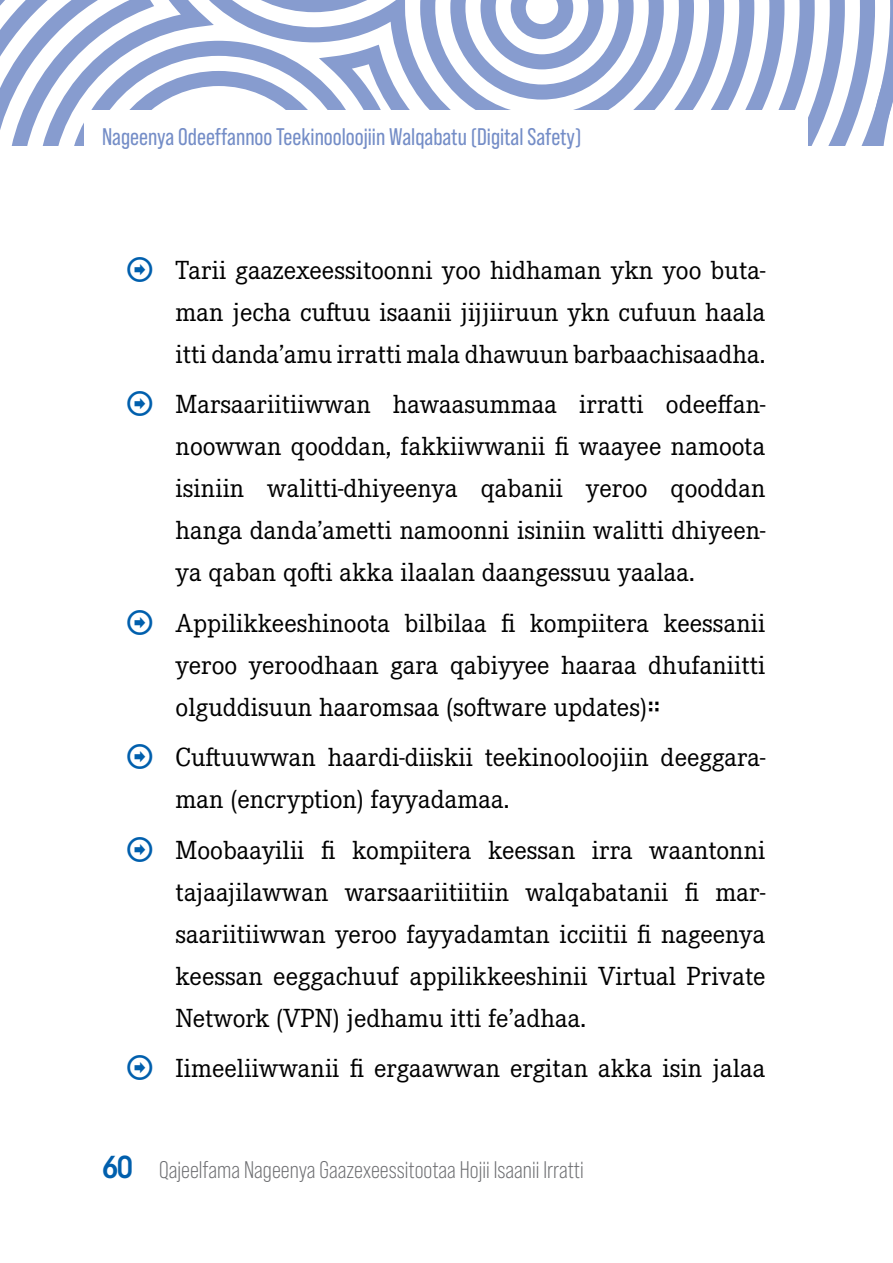
<style>
.page{position:relative;width:893px;height:1263px;background:#fff}
.page>*{position:absolute;margin:0;border:0;box-sizing:border-box;transform-origin:0 0}
.t1{font:27px/42px "Corporate E Pro";color:#000;text-align:justify}
.t2{font:24px "Bebas Neue Pro";color:#748dc7}
.t3{font:24px "Bebas Neue Pro";color:#6d6e71}
.s1{font-family:"Ebrima"}
.s2{font-family:"ITC Avant Garde Std";font-weight:600;font-stretch:condensed;font-size:30px;color:#005fad}
</style>
<div class="page">
<svg style="left:784px;top:0;width:31px;height:145px"></svg>
<svg style="left:0;top:0;width:784px;height:130px"></svg>
<svg style="left:6px;top:0;width:748px;height:145px"></svg>
<svg style="left:36px;top:0;width:688px;height:145px"></svg>
<svg style="left:664px;top:0;width:30px;height:110px"></svg>
<svg style="left:67px;top:0;width:597px;height:145px"></svg>
<svg style="left:817px;top:0;width:76px;height:145px"></svg>
<div style="left:85px;top:110px;width:723px;height:47px;background:#fff"></div>
<p class="t2" style="left:102px;top:124px;width:481px">Nageenya Odeeffannoo Teekinooloojiin Walqabatu (Digital Safety)</p>
<p class="t1" style="left:176px;top:248px;width:591px">Tarii gaazexeessitoonni yoo hidhaman ykn yoo buta&shy;man jecha cuftuu isaanii jijjiiruun ykn cufuun haala itti danda’amu irratti mala dhawuun barbaachisaadha.</p>
<p class="t1" style="left:176px;top:382px;width:591px">Marsaariitiiwwan hawaasummaa irratti odeeffan&shy;noowwan qooddan, fakkiiwwanii fi waayee namoota isiniin walitti-dhiyeenya qabanii yeroo qooddan hanga danda’ametti namoonni isiniin walitti dhiyeen&shy;ya qaban qofti akka ilaalan daangessuu yaalaa.</p>
<p class="t1" style="left:176px;top:600px;width:591px">Appilikkeeshinoota bilbilaa fi kompiitera keessanii yeroo yeroodhaan gara qabiyyee haaraa dhufaniitti olguddisuun haaromsaa (software updates)<span class="s1">።</span></p>
<p class="t1" style="left:176px;top:735px;width:591px">Cuftuuwwan haardi-diiskii teekinooloojiin deeggara&shy;man (encryption) fayyadamaa.</p>
<p class="t1" style="left:176px;top:827px;width:591px">Moobaayilii fi kompiitera keessan irra waantonni tajaajilawwan warsaariitiitiin walqabatanii fi mar&shy;saariitiiwwan yeroo fayyadamtan icciitii fi nageenya keessan eeggachuuf appilikkeeshinii Virtual Private Network (VPN) jedhamu itti fe’adhaa.</p>
<p class="t1" style="left:176px;top:1046px;width:591px">Iimeeliiwwanii fi ergaawwan ergitan akka isin jalaa</p>
<p class="t3" style="left:102px;top:1157px;width:483px"><span class="s2">60</span> Qajeelfama Nageenya Gaazexeessitootaa Hojii Isaanii Irratti</p>
</div>
